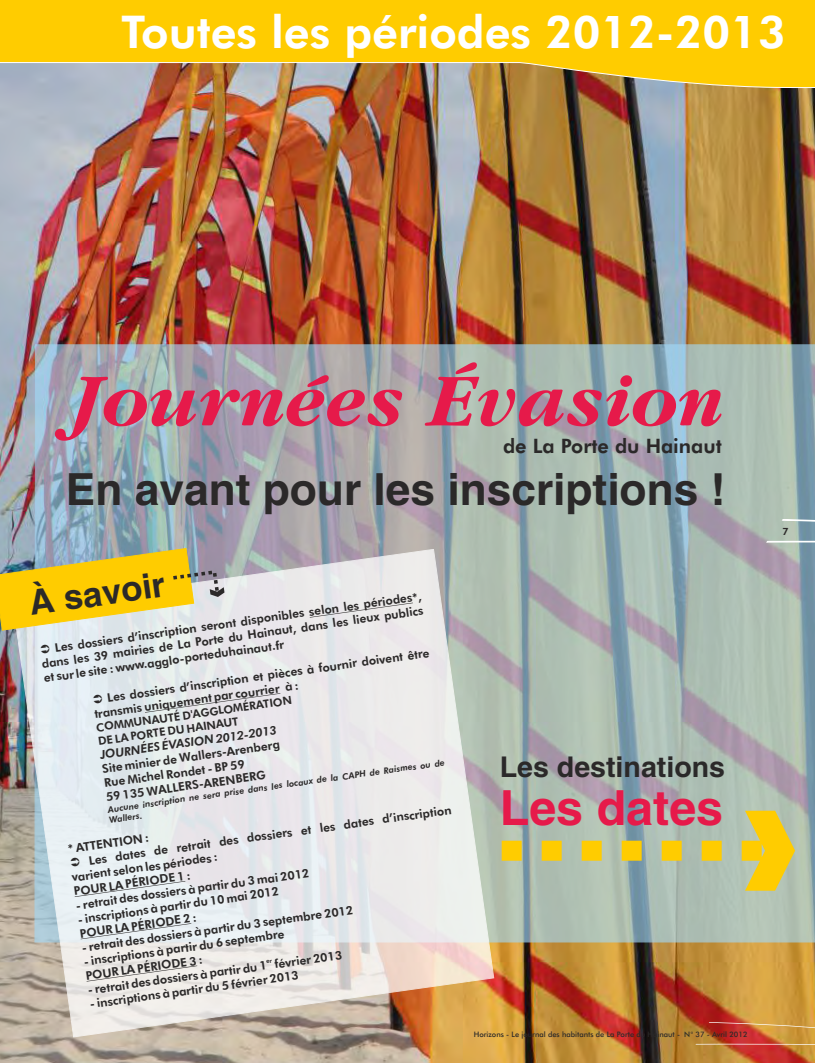
<style>
.page{position:relative;width:815px;height:1063px;background:#fff}
.page>*{position:absolute;margin:0;border:0;box-sizing:border-box;transform-origin:0 0}
.t1{font:italic 700 78px "Garamond";color:#e61a4a}
.t2{font:700 48.38px "Helvetica";color:#e61a4a}
.t3{font:800 45.25px "Futura BT";color:#fff}
.t4{font:700 44.25px "Helvetica";color:#2b2929}
.t5{font:700 34.62px "Helvetica";color:#2b2929}
.t6{font:700 28.5px "Helvetica";color:#2b2929}
.t7{font:800 19.88px "Futura BT";color:#2b2929}
.t8{font:800 11.88px/14.2px "Futura BT";color:#2b2929}
.t9{font:italic 800 11.88px "Futura BT";color:#2b2929}
.t10{font:800 11.25px/13.5px "Futura BT";color:#2b2929}
.t11{font:800 10px "Futura BT";color:#2b2929}
.t12{font:italic 800 8.75px/10.6px "Futura BT";color:#2b2929}
.t13{font:500 7.5px "Futura BT";color:#2b2929}
</style>
<div class="page">
<img style="left:0;top:88px;width:815px;height:975px">
<svg style="left:0;top:0;width:35px;height:88px;background:#e5c439"></svg>
<img style="left:35px;top:0;width:780px;height:942px">
<svg style="left:13px;top:549px;width:481px;height:488px;background:#d2cec6"></svg>
<svg style="left:502px;top:811px;width:293px;height:80px;background:#bdbf8a"></svg>
<svg style="left:75px;top:603px;width:338px;height:379px;background:#e7e8ea"></svg>
<svg style="left:0;top:548px;width:224px;height:82px;background:#e0c753"></svg>
<svg style="left:695px;top:1022px;width:120px;height:23px;background:#c96f3d"></svg>
<svg style="left:766px;top:519px;width:49px;height:23px"></svg>
<svg style="left:41px;top:644px;width:9px;height:10px"></svg>
<svg style="left:93px;top:694px;width:10px;height:10px"></svg>
<svg style="left:71px;top:857px;width:9px;height:10px"></svg>
<svg style="left:266px;top:960px;width:6px;height:3px"></svg>
<h3 class="t3" style="left:121px;top:14px;width:666px">Toutes les périodes 2012-2013</h3>
<h1 class="t1" style="left:68px;top:367px;width:654px">Journées Évasion</h1>
<h3 class="t7" style="left:503px;top:438px;width:220px">de La Porte du Hainaut</h3>
<h3 class="t4" style="left:66px;top:473px;width:661px">En avant pour les inscriptions !</h3>
<h3 class="t5" style="left:28px;top:590px;width:138px;rotate:-8deg">À savoir</h3>
<p class="t8" style="left:39px;top:644px;width:387px;text-align:justify;text-indent:15px;rotate:-8deg">Les dossiers d’inscription seront disponibles selon les périodes*, dans les 39 mairies de La Porte du Hainaut, dans les lieux publics et sur le site : www.agglo-porteduhainaut.fr</p>
<p class="t8" style="left:92px;top:694px;width:342px;text-indent:15px;rotate:-8deg">Les dossiers d’inscription et pièces à fournir doivent être transmis uniquement par courrier à :</p>
<p class="t10" style="left:96px;top:722px;width:199px;rotate:-8deg">COMMUNAUTÉ D'AGGLOMÉRATION<br>DE LA PORTE DU HAINAUT</p>
<p class="t9" style="left:100px;top:750px;width:180px;rotate:-8deg">JOURNÉES ÉVASION 2012-2013</p>
<p class="t8" style="left:101px;top:763px;width:181px;rotate:-8deg">Site minier de Wallers-Arenberg<br>Rue Michel Rondet - BP 59<br>59 135 WALLERS-ARENBERG</p>
<p class="t12" style="left:107px;top:805px;width:342px;rotate:-8deg">Aucune inscription ne sera prise dans les locaux de la CAPH de Raismes ou de<br>Wallers.</p>
<p class="t8" style="left:67px;top:843px;width:83px;rotate:-8deg">* ATTENTION :</p>
<p class="t8" style="left:88px;top:854px;width:367px;rotate:-8deg">Les dates de retrait des dossiers et les dates d’inscription</p>
<p class="t8" style="left:71px;top:871px;width:149px;rotate:-8deg">varient selon les périodes :</p>
<p class="t8" style="left:75px;top:899px;width:237px;rotate:-8deg">- retrait des dossiers à partir du 3 mai 2012</p>
<p class="t8" style="left:73px;top:885px;width:119px;rotate:-8deg">POUR LA PÉRIODE 1 :</p>
<p class="t8" style="left:77px;top:914px;width:204px;rotate:-8deg">- inscriptions à partir du 10 mai 2012<br>POUR LA PÉRIODE 2 :</p>
<p class="t8" style="left:81px;top:942px;width:275px;rotate:-8deg">- retrait des dossiers à partir du 3 septembre 2012</p>
<p class="t8" style="left:83px;top:956px;width:204px;rotate:-8deg">- inscriptions à partir du 6 septembre<br>POUR LA PÉRIODE 3 :</p>
<p class="t8" style="left:87px;top:984px;width:258px;rotate:-8deg">- retrait des dossiers à partir du 1 février 2013</p>
<p class="t8" style="left:89px;top:998px;width:212px;rotate:-8deg">- inscriptions à partir du 5 février 2013</p>
<h3 class="t6" style="left:500px;top:757px;width:227px">Les destinations</h3>
<h2 class="t2" style="left:500px;top:790px;width:225px">Les dates</h2>
<p class="t13" style="left:474px;top:1031px;width:275px">Horizons - Le journal des habitants de La Porte du Hainaut - N ° 37 - Avril 2012</p>
<p class="t11" style="left:783px;top:528px;width:8px">7</p>
</div>
